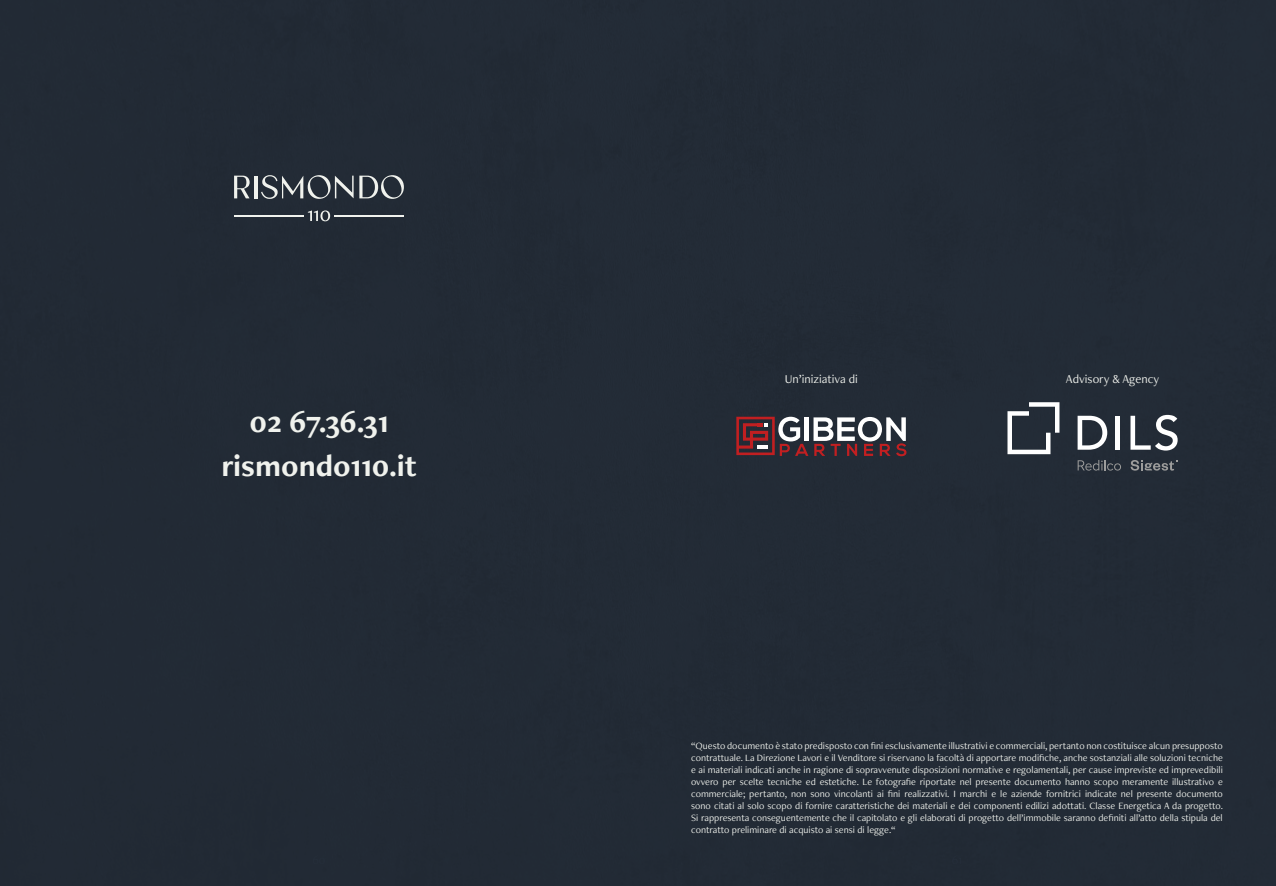
<style>
.page{position:relative;width:1276px;height:886px;background:#222b35}
.page>*{position:absolute;margin:0;border:0;box-sizing:border-box;transform-origin:0 0}
.t1{font:700 31.25px/43.5px "Freight Neo Pro";color:#f0f2ed;text-align:center}
.t2{font:12.5px "Freight Neo Pro";color:#f0f2ed}
.t3{font:10px/12px "Freight Neo Pro";color:#f0f2ed;text-align:justify}
</style>
<div class="page">
<svg style="left:234px;top:176px;width:16px;height:22px"></svg>
<hr style="left:254px;top:176px;width:3px;height:22px;background:#f0f2ed">
<svg style="left:261px;top:175px;width:92px;height:24px;background:#555b62"></svg>
<svg style="left:359px;top:175px;width:45px;height:24px"></svg>
<hr style="left:334px;top:215px;width:70px;height:2px;background:#f0f2ed">
<svg style="left:308px;top:210px;width:22px;height:11px"></svg>
<hr style="left:234px;top:215px;width:70px;height:2px;background:#f0f2ed">
<svg style="left:1007px;top:402px;width:52px;height:52px"></svg>
<svg style="left:1077px;top:416px;width:30px;height:34px"></svg>
<div style="left:1114px;top:416px;width:5px;height:34px;background:#fff"></div>
<svg style="left:1130px;top:415px;width:47px;height:35px"></svg>
<svg style="left:1130px;top:460px;width:47px;height:11px"></svg>
<svg style="left:1077px;top:460px;width:44px;height:11px"></svg>
<svg style="left:736px;top:417px;width:170px;height:39px"></svg>
<h1 class="t1" style="left:221px;top:400px;width:197px">02 67.36.31 rismondo110.it</h1>
<p class="t2" style="left:785px;top:371px;width:75px">Un’iniziativa di</p>
<p class="t2" style="left:1066px;top:371px;width:95px">Advisory &amp; Agency</p>
<p class="t3" style="left:691px;top:739px;width:533px">“Questo documento è stato predisposto con fini esclusivamente illustrativi e commerciali, pertanto non costituisce alcun presupposto contrattuale. La Direzione Lavori e il Venditore si riservano la facoltà di apportare modifiche, anche sostanziali alle soluzioni tecniche e ai materiali indicati anche in ragione di sopravvenute disposizioni normative e regolamentali, per cause impreviste ed imprevedibili ovvero per scelte tecniche ed estetiche. Le fotografie riportate nel presente documento hanno scopo meramente illustrativo e commerciale; pertanto, non sono vincolanti ai fini realizzativi. I marchi e le aziende fornitrici indicate nel presente documento sono citati al solo scopo di fornire caratteristiche dei materiali e dei componenti edilizi adottati. Classe Energetica A da progetto.<br>Si rappresenta conseguentemente che il capitolato e gli elaborati di progetto dell’immobile saranno definiti all’atto della stipula del contratto preliminare di acquisto ai sensi di legge.“</p>
</div>
